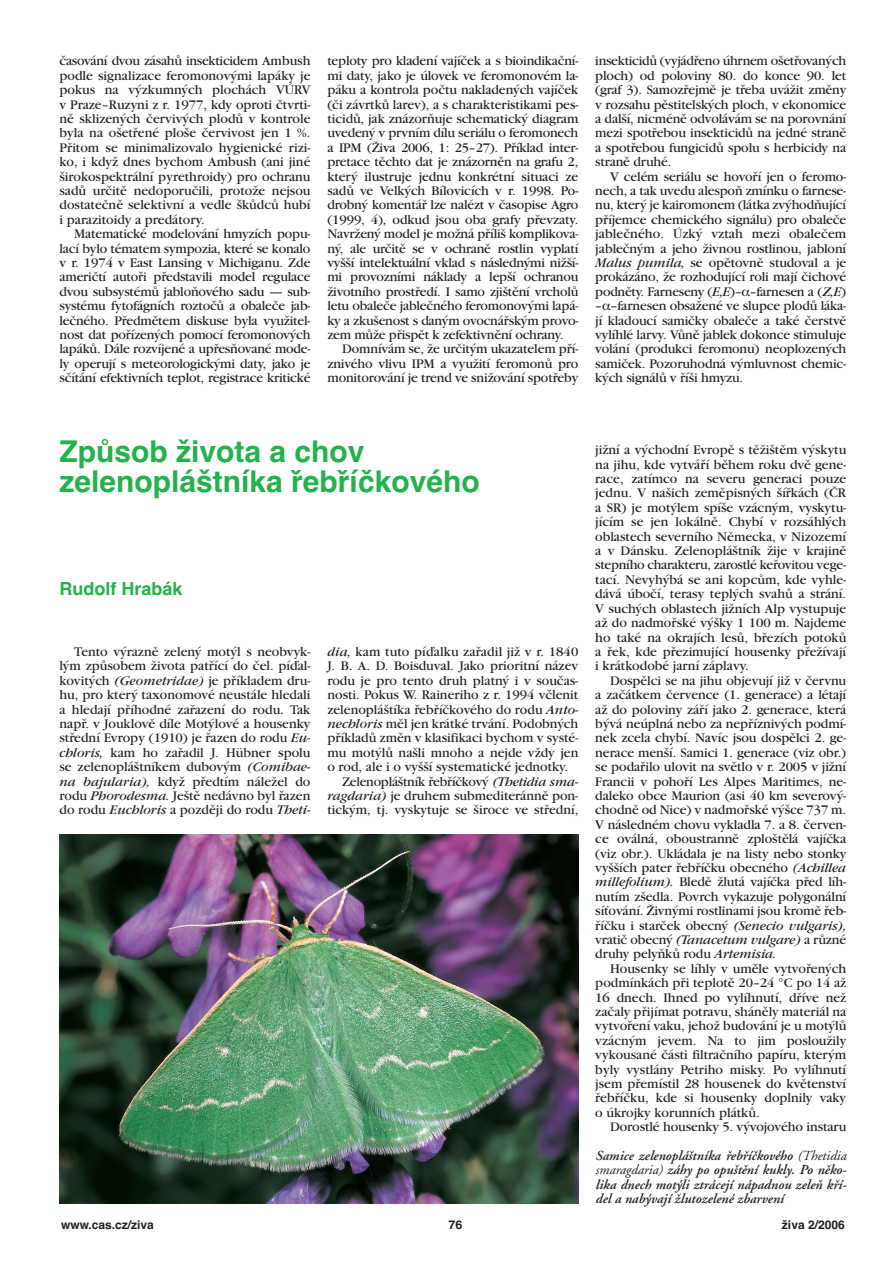
<style>
.page{position:relative;width:893px;height:1263px;background:#fff}
.page>*{position:absolute;margin:0;border:0;box-sizing:border-box;transform-origin:0 0}
.t1{font:700 30px/30px "Helvetica CE";color:#23b24b}
.t2{font:700 18px "Helvetica CE";color:#23b24b}
.t3{font:13.8px/14.4px "Garamond CE";color:#231f20;text-align:justify}
.t4{font:italic 600 13.8px/14.4px "Adobe Garamond CE";color:#231f20;text-align:justify}
.t5{font:13.8px "Garamond CE";letter-spacing:-.02em;color:#231f20}
.t6{font:700 12px "Helvetica CE";color:#231f20}
.t7{font:700 12px "Helvetica CE";color:#231f20;scale:1.04 1}
.s1{font-style:italic}
.s2{font-weight:400}
</style>
<div class="page">
<img style="left:60px;top:834px;width:518px;height:370px">
<p class="t3" style="left:60px;top:55px;width:252px">časování dvou zásahů insekticidem Ambush podle signalizace feromonovými lapáky je pokus na výzkumných plochách VÚRV v Praze–Ruzyni z r. 1977, kdy oproti čtvrti&shy;ně sklizených červivých plodů v kontrole byla na ošetřené ploše červivost jen 1 %.<br>Přitom se minimalizovalo hygienické rizi&shy;ko, i když dnes bychom Ambush (ani jiné širokospektrální pyrethroidy) pro ochranu sadů určitě nedoporučili, protože nejsou dostatečně selektivní a vedle škůdců hubí i parazitoidy a predátory.</p>
<p class="t3" style="left:60px;top:228px;width:252px;text-indent:15px">Matematické modelování hmyzích popu&shy;lací bylo tématem sympozia, které se konalo v r. 1974 v East Lansing v Michiganu. Zde američtí autoři představili model regulace dvou subsystémů jabloňového sadu — sub&shy;systému fytofágních roztočů a obaleče jab&shy;lečného. Předmětem diskuse byla využitel&shy;nost dat pořízených pomocí feromonových lapáků. Dále rozvíjené a upřesňované mode&shy;ly operují s meteorologickými daty, jako je sčítání efektivních teplot, registrace kritické</p>
<p class="t3" style="left:327px;top:55px;width:252px">teploty pro kladení vajíček a s bioindikační&shy;mi daty, jako je úlovek ve feromonovém la&shy;páku a kontrola počtu nakladených vajíček (či závrtků larev), a s charakteristikami pes&shy;ticidů, jak znázorňuje schematický diagram uvedený v prvním dílu seriálu o feromonech a IPM (Živa 2006, 1: 25–27). Příklad inter&shy;pretace těchto dat je znázorněn na grafu 2, který ilustruje jednu konkrétní situaci ze sadů ve Velkých Bílovicích v r. 1998. Po&shy;drobný komentář lze nalézt v časopise Agro (1999, 4), odkud jsou oba grafy převzaty.<br>Navržený model je možná příliš komplikova&shy;ný, ale určitě se v ochraně rostlin vyplatí vyšší intelektuální vklad s následnými nižší&shy;mi provozními náklady a lepší ochranou životního prostředí. I samo zjištění vrcholů letu obaleče jablečného feromonovými lapá&shy;ky a zkušenost s daným ovocnářským provo&shy;zem může přispět k zefektivnění ochrany.</p>
<p class="t3" style="left:327px;top:343px;width:252px;text-indent:15px">Domnívám se, že určitým ukazatelem pří&shy;znivého vlivu IPM a využití feromonů pro monitorování je trend ve snižování spotřeby</p>
<p class="t3" style="left:595px;top:55px;width:252px">insekticidů (vyjádřeno úhrnem ošetřovaných ploch) od poloviny 80. do konce 90. let (graf 3). Samozřejmě je třeba uvážit změny v rozsahu pěstitelských ploch, v ekonomice a další, nicméně odvolávám se na porovnání mezi spotřebou insekticidů na jedné straně a spotřebou fungicidů spolu s herbicidy na straně druhé.</p>
<p class="t3" style="left:595px;top:170px;width:252px;text-indent:15px">V celém seriálu se hovoří jen o feromo&shy;nech, a tak uvedu alespoň zmínku o farnese&shy;nu, který je kairomonem (látka zvýhodňující příjemce chemického signálu) pro obaleče jablečného. Úzký vztah mezi obalečem jablečným a jeho živnou rostlinou, jabloní <span class="s1">Malus pumila,</span> se opětovně studoval a je prokázáno, že rozhodující roli mají čichové podněty. Farneseny (<span class="s1">E,E</span>)– –farnesen a (<span class="s1">Z,E</span>)</p>
<p class="t3" style="left:595px;top:300px;width:252px">– –farnesen obsažené ve slupce plodů láka&shy;jí kladoucí samičky obaleče a také čerstvě vylíhlé larvy. Vůně jablek dokonce stimuluje volání (produkci feromonu) neoplozených samiček. Pozoruhodná výmluvnost chemic&shy;kých signálů v říši hmyzu.</p>
<h1 class="t1" style="left:60px;top:437px;width:422px">Způsob života a chov zelenopláštníka řebříčkového</h1>
<h2 class="t2" style="left:60px;top:578px;width:125px">Rudolf Hrabák</h2>
<p class="t3" style="left:60px;top:646px;width:253px;text-indent:15px">Tento výrazně zelený motýl s neobvyk&shy;lým způsobem života patřící do čel. píďal&shy;kovitých <span class="s1">(Geometridae)</span> je příkladem dru&shy;hu, pro který taxonomové neustále hledali a hledají příhodné zařazení do rodu. Tak např. v Jouklově díle Motýlové a housenky střední Evropy (1910) je řazen do rodu <span class="s1">Eu&shy;chloris,</span> kam ho zařadil J. Hübner spolu se zelenopláštníkem dubovým <span class="s1">(Comibae&shy;na bajularia),</span> když předtím náležel do rodu <span class="s1">Phorodesma.</span> Ještě nedávno byl řazen do rodu <span class="s1">Euchloris</span> a později do rodu <span class="s1">Theti-</span></p>
<p class="t3" style="left:327px;top:646px;width:252px"><span class="s1">dia,</span> kam tuto píďalku zařadil již v r. 1840</p>
<p class="t3" style="left:327px;top:660px;width:252px">J. B. A. D. Boisduval. Jako prioritní název</p>
<p class="t3" style="left:327px;top:674px;width:252px">rodu je pro tento druh platný i v součas-</p>
<p class="t3" style="left:327px;top:689px;width:252px">nosti. Pokus W. Raineriho z r. 1994 včlenit</p>
<p class="t3" style="left:327px;top:703px;width:253px">zelenopláštíka řebříčkového do rodu <span class="s1">Anto-</span></p>
<p class="t3" style="left:327px;top:718px;width:252px"><span class="s1">nechloris</span> měl jen krátké trvání. Podobných</p>
<p class="t3" style="left:327px;top:732px;width:252px">příkladů změn v klasifikaci bychom v systé-</p>
<p class="t3" style="left:327px;top:746px;width:252px">mu motýlů našli mnoho a nejde vždy jen</p>
<p class="t3" style="left:327px;top:761px;width:242px">o rod, ale i o vyšší systematické jednotky.</p>
<p class="t5" style="left:342px;top:776px;width:238px">Zelenopláštník řebříčkový <span class="s1">(Thetidia sma-</span></p>
<p class="t3" style="left:327px;top:790px;width:252px"><span class="s1">ragdaria)</span> je druhem submediteránně pon-</p>
<p class="t3" style="left:327px;top:804px;width:252px">tickým, tj. vyskytuje se široce ve střední,</p>
<p class="t3" style="left:595px;top:444px;width:252px">jižní a východní Evropě s těžištěm výskytu na jihu, kde vytváří během roku dvě gene&shy;race, zatímco na severu generaci pouze jednu. V našich zeměpisných šířkách (ČR a SR) je motýlem spíše vzácným, vyskytu&shy;jícím se jen lokálně. Chybí v rozsáhlých oblastech severního Německa, v Nizozemí a v Dánsku. Zelenopláštník žije v krajině stepního charakteru, zarostlé keřovitou vege&shy;tací. Nevyhýbá se ani kopcům, kde vyhle&shy;dává úbočí, terasy teplých svahů a strání.<br>V suchých oblastech jižních Alp vystupuje až do nadmořské výšky 1 100 m. Najdeme ho také na okrajích lesů, březích potoků a řek, kde přezimující housenky přežívají i krátkodobé jarní záplavy.</p>
<p class="t3" style="left:595px;top:674px;width:252px;text-indent:15px">Dospělci se na jihu objevují již v červnu a začátkem července (1. generace) a létají až do poloviny září jako 2. generace, která bývá neúplná nebo za nepříznivých podmí&shy;nek zcela chybí. Navíc jsou dospělci 2. ge&shy;nerace menší. Samici 1. generace (viz obr.) se podařilo ulovit na světlo v r. 2005 v jižní Francii v pohoří Les Alpes Maritimes, ne&shy;daleko obce Maurion (asi 40 km severový&shy;chodně od Nice) v nadmořské výšce 737 m.<br>V následném chovu vykladla 7. a 8. červen&shy;ce oválná, oboustranně zploštělá vajíčka (viz obr.). Ukládala je na listy nebo stonky vyšších pater řebříčku obecného <span class="s1">(Achillea millefolium).</span> Bledě žlutá vajíčka před líh&shy;nutím zšedla. Povrch vykazuje polygonální síťování. Živnými rostlinami jsou kromě řeb&shy;říčku i starček obecný <span class="s1">(Senecio vulgaris), </span>vratič obecný <span class="s1">(Tanacetum vulgare)</span> a různé druhy pelyňků rodu <span class="s1">Artemisia.</span></p>
<p class="t3" style="left:595px;top:962px;width:252px;text-indent:15px">Housenky se líhly v uměle vytvořených podmínkách při teplotě 20–24 °C po 14 až 16 dnech. Ihned po vylíhnutí, dříve než začaly přijímat potravu, sháněly materiál na vytvoření vaku, jehož budování je u motýlů vzácným jevem. Na to jim posloužily vykousané části filtračního papíru, kterým byly vystlány Petriho misky. Po vylíhnutí jsem přemístil 28 housenek do květenství řebříčku, kde si housenky doplnily vaky o úkrojky korunních plátků.</p>
<p class="t3" style="left:610px;top:1121px;width:238px">Dorostlé housenky 5. vývojového instaru</p>
<p class="t4" style="left:595px;top:1150px;width:253px">Samice zelenopláštníka řebříčkového <span class="s2">(Thetidia smaragdaria)</span> záhy po opuštění kukly. Po něko&shy;lika dnech motýli ztrácejí nápadnou zeleň kří&shy;del a nabývají žlutozelené zbarvení</p>
<p class="t6" style="left:61px;top:1217px;width:94px">www.cas.cz/ziva</p>
<p class="t7" style="left:448px;top:1217px;width:15px">76</p>
<p class="t6" style="left:782px;top:1217px;width:64px">živa 2/2006</p>
</div>
